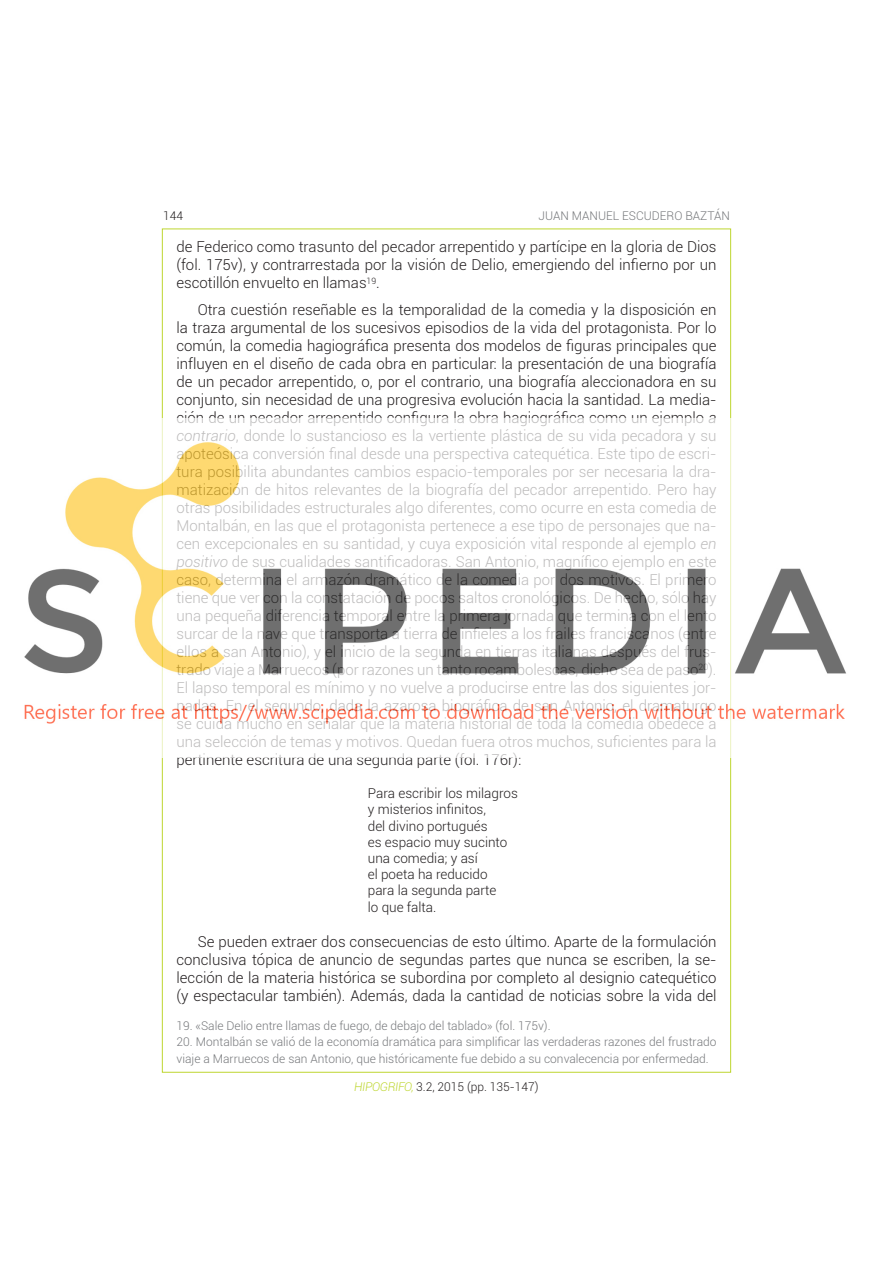
<style>
.page{position:relative;width:893px;height:1263px;background:#fff}
.page>*{position:absolute;margin:0;border:0;box-sizing:border-box;transform-origin:0 0}
.t1{font:300 15px/18px "Roboto";color:#231f20;text-align:justify}
.t2{font:300 13.5px/16.2px "Roboto";color:#231f20}
.t3{font:300 12px/16.2px "Roboto";color:#76787b}
.t4{font:300 12px "Roboto";color:#231f20}
.s1{font-style:italic}
.s2{font-style:italic;color:#bed630}
</style>
<div class="page">
<img style="left:24px;top:418px;width:822px;height:340px">
<p class="t4" style="left:163px;top:210px;width:21px">144</p>
<p class="t3" style="left:539px;top:207px;width:193px">JUAN MANUEL ESCUDERO BAZTÁN</p>
<p class="t1" style="left:176px;top:239px;width:542px">de Federico como trasunto del pecador arrepentido y partícipe en la gloria de Dios (fol. 175v), y contrarrestada por la visión de Delio, emergiendo del infierno por un escotillón envuelto en llamas<sup>19</sup>.</p>
<p class="t1" style="left:176px;top:300px;width:542px;text-indent:21px">Otra cuestión reseñable es la temporalidad de la comedia y la disposición en la traza argumental de los sucesivos episodios de la vida del protagonista. Por lo común, la comedia hagiográfica presenta dos modelos de figuras principales que influyen en el diseño de cada obra en particular: la presentación de una biografía de un pecador arrepentido, o, por el contrario, una biografía aleccionadora en su conjunto, sin necesidad de una progresiva evolución hacia la santidad. La media&shy;ción de un pecador arrepentido configura la obra hagiográfica como un ejemplo <span class="s1">a contrario</span>, donde lo sustancioso es la vertiente plástica de su vida pecadora y su apoteósica conversión final desde una perspectiva catequética. Este tipo de escri&shy;tura posibilita abundantes cambios espacio-temporales por ser necesaria la dra&shy;matización de hitos relevantes de la biografía del pecador arrepentido. Pero hay otras posibilidades estructurales algo diferentes, como ocurre en esta comedia de Montalbán, en las que el protagonista pertenece a ese tipo de personajes que na&shy;cen excepcionales en su santidad, y cuya exposición vital responde al ejemplo <span class="s1">en positivo</span> de sus cualidades santificadoras. San Antonio, magnífico ejemplo en este caso, determina el armazón dramático de la comedia por dos motivos. El primero tiene que ver con la constatación de pocos saltos cronológicos. De hecho, sólo hay una pequeña diferencia temporal entre la primera jornada que termina con el lento surcar de la nave que transporta a tierra de infieles a los frailes franciscanos (entre ellos a san Antonio), y el inicio de la segunda en tierras italianas después del frus&shy;trado viaje a Marruecos (por razones un tanto rocambolescas, dicho sea de paso<sup>20</sup>).<br>El lapso temporal es mínimo y no vuelve a producirse entre las dos siguientes jor&shy;nadas. En el segundo, dada la azarosa biográfica de san Antonio, el dramaturgo se cuida mucho en señalar que la materia historial de toda la comedia obedece a una selección de temas y motivos. Quedan fuera otros muchos, suficientes para la pertinente escritura de una segunda parte (fol. 176r):</p>
<p class="t2" style="left:368px;top:785px;width:152px">Para escribir los milagros y misterios infinitos,<br>del divino portugués<br>es espacio muy sucinto una comedia; y así<br>el poeta ha reducido<br>para la segunda parte<br>lo que falta.</p>
<p class="t1" style="left:176px;top:932px;width:542px;text-indent:21px">Se pueden extraer dos consecuencias de esto último. Aparte de la formulación conclusiva tópica de anuncio de segundas partes que nunca se escriben, la se&shy;lección de la materia histórica se subordina por completo al designio catequético (y espectacular también). Además, dada la cantidad de noticias sobre la vida del</p>
<p class="t3" style="left:176px;top:1017px;width:376px">19. «Sale Delio entre llamas de fuego, de debajo del tablado» (fol. 175v).</p>
<p class="t3" style="left:176px;top:1034px;width:542px">20. Montalbán se valió de la economía dramática para simplificar las verdaderas razones del frustrado viaje a Marruecos de san Antonio, que históricamente fue debido a su convalecencia por enfermedad.</p>
<p class="t4" style="left:354px;top:1081px;width:186px"><span class="s2">HIPOGRIFO,</span> 3.2, 2015 (pp. 135-147)</p>
</div>
